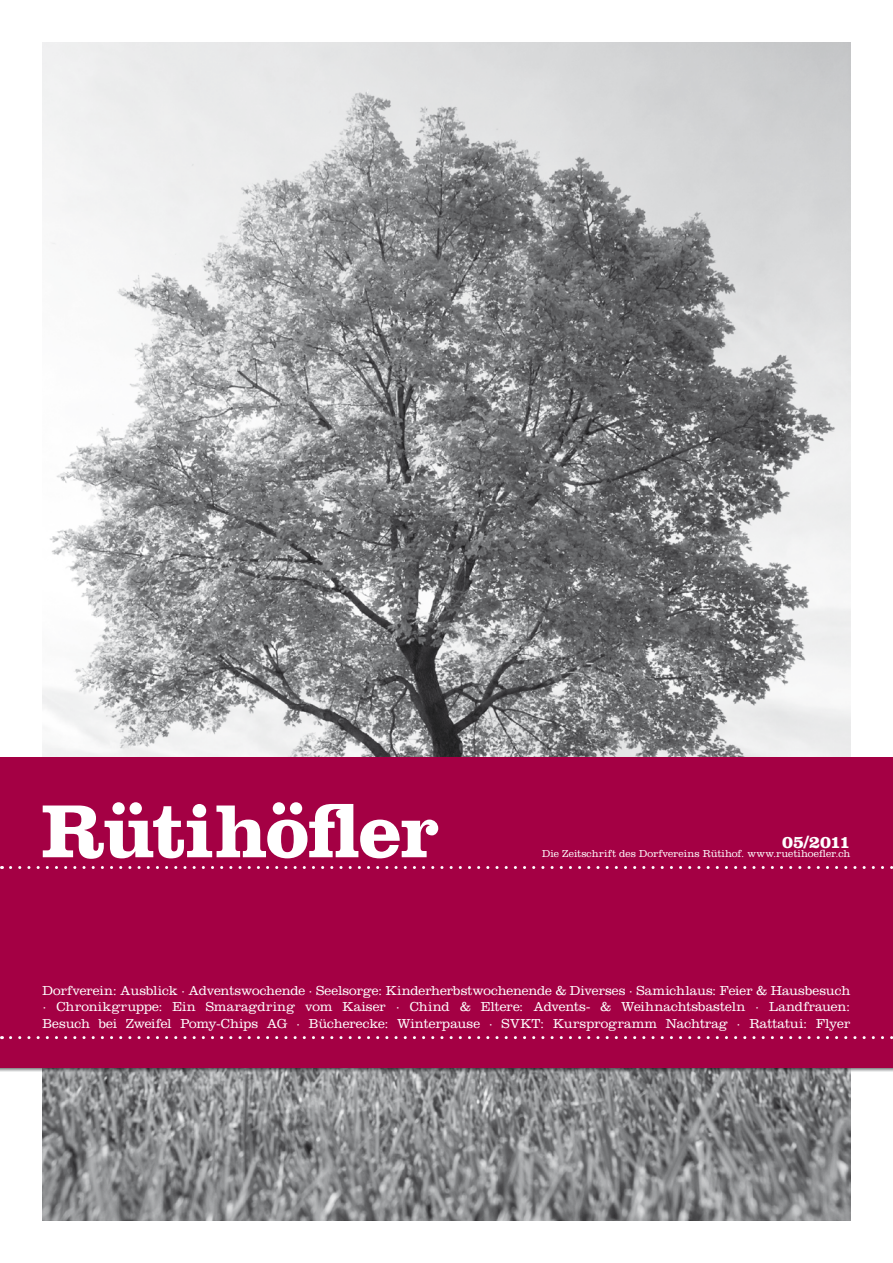
<style>
.page{position:relative;width:893px;height:1263px;background:#fff}
.page>*{position:absolute;margin:0;border:0;box-sizing:border-box;transform-origin:0 0}
.t1{font:700 78px "Clarendon LT Std";letter-spacing:-.02em;color:#fff}
.t2{font:700 18px "Clarendon LT Std";letter-spacing:-.035em;color:#fff}
.t3{font:300 13.5px/16.5px "Clarendon LT Std";letter-spacing:-.005em;color:#fff;text-align:justify}
.t4{font:300 10.5px "Clarendon LT Std";letter-spacing:.01em;color:#fff}
</style>
<div class="page">
<img style="left:43px;top:43px;width:807px;height:1177px">
<svg style="left:0;top:1067px;width:893px;height:4px;background:#785163"></svg>
<div style="left:0;top:757px;width:893px;height:310px;background:#a40044"></div>
<svg style="left:11px;top:866px;width:882px;height:3px"></svg>
<svg style="left:11px;top:1036px;width:882px;height:3px"></svg>
<h1 class="t1" style="left:41px;top:784px;width:400px">Rütihöfler</h1>
<h2 class="t2" style="left:782px;top:831px;width:70px">05/2011</h2>
<p class="t4" style="left:542px;top:848px;width:310px">Die Zeitschrift des Dorfvereins Rütihof. www.ruetihoefler.ch</p>
<p class="t3" style="left:43px;top:982px;width:809px">Dorfverein: Ausblick · Adventswochende · Seelsorge: Kinderherbstwochenende &amp; Diverses · Samichlaus: Feier &amp; Hausbesuch · Chronikgruppe: Ein Smaragdring vom Kaiser · Chind &amp; Eltere: Advents- &amp; Weihnachtsbasteln · Landfrauen:<br>Besuch bei Zweifel Pomy-Chips AG · Bücherecke: Winterpause · SVKT: Kursprogramm Nachtrag · Rattatui: Flyer</p>
</div>
